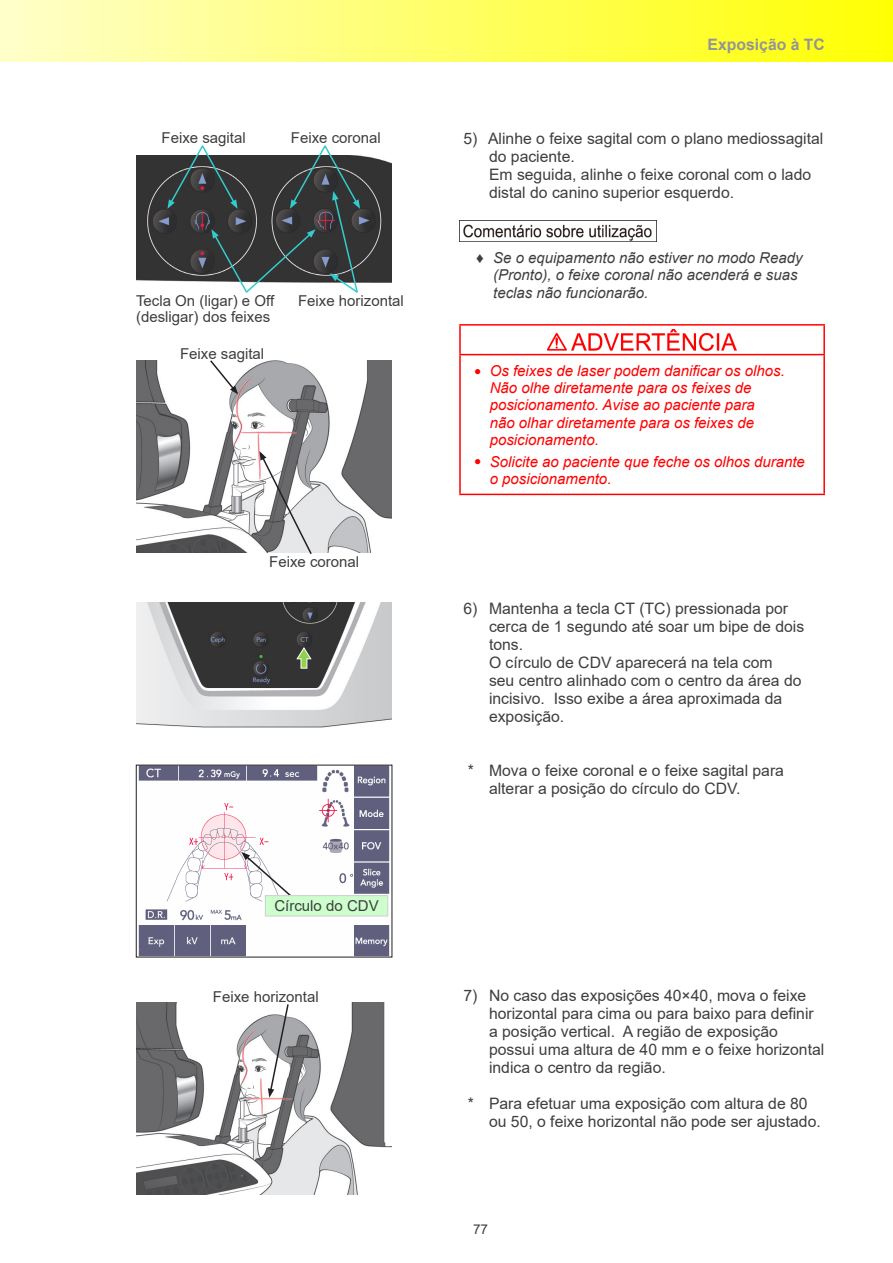
<style>
.page{position:relative;width:893px;height:1263px;background:#fff}
.page>*{position:absolute;margin:0;border:0;box-sizing:border-box;transform-origin:0 0}
.t1{font:15.75px/18px "Arial";color:#3e3e3f}
.t2{font:700 15.75px "Arial";color:#939598}
.t3{font:italic 15px/17.2px "Arial";color:#f00}
.t4{font:15px/16.5px "Arial";color:#3e3e3f}
.t5{font:italic 15px/17.2px "Arial";color:#3e3e3f}
.t6{font:13.5px "Arial";color:#3e3e3f}
.s1{font-style:normal}
.s2{font-style:normal;font-size:12px}
</style>
<div class="page">
<div style="left:0;top:0;width:893px;height:62px;background:linear-gradient(to right,#ffffcb,#ffff03)"></div>
<img style="left:459px;top:221px;width:197px;height:21px">
<hr style="left:459px;top:324px;width:366px;height:2px;background:#f00">
<hr style="left:459px;top:326px;width:2px;height:28px;background:#f00">
<hr style="left:823px;top:326px;width:2px;height:28px;background:#f00">
<hr style="left:459px;top:354px;width:366px;height:1px;background:#f00">
<hr style="left:459px;top:355px;width:2px;height:139px;background:#f00">
<hr style="left:823px;top:355px;width:2px;height:139px;background:#f00">
<hr style="left:459px;top:494px;width:366px;height:1px;background:#f00">
<img style="left:548px;top:329px;width:188px;height:21px">
<img style="left:136px;top:361px;width:255px;height:191px">
<svg style="left:259px;top:451px;width:54px;height:103px"></svg>
<svg style="left:209px;top:360px;width:29px;height:34px"></svg>
<img style="left:136px;top:155px;width:255px;height:128px">
<svg style="left:167px;top:145px;width:193px;height:148px;background:#54585a"></svg>
<img style="left:136px;top:603px;width:255px;height:125px">
<svg style="left:296px;top:647px;width:16px;height:22px"></svg>
<img style="left:138px;top:767px;width:252px;height:188px">
<div style="left:136px;top:765px;width:256px;height:192px;border:1px solid #231f20"></div>
<svg style="left:241px;top:852px;width:57px;height:51px"></svg>
<div style="left:265px;top:895px;width:123px;height:21px;background:#cfc"></div>
<div style="left:265px;top:895px;width:123px;height:21px;border:1px solid #d1d2d4"></div>
<img style="left:136px;top:1002px;width:255px;height:192px">
<svg style="left:268px;top:1002px;width:22px;height:96px"></svg>
<p class="t4" style="left:162px;top:130px;width:86px">Feixe sagital</p>
<p class="t4" style="left:291px;top:130px;width:92px">Feixe coronal</p>
<p class="t4" style="left:136px;top:292px;width:140px">Tecla On (ligar) e Off (desligar) dos feixes</p>
<p class="t4" style="left:180px;top:345px;width:86px">Feixe sagital</p>
<p class="t4" style="left:298px;top:292px;width:107px">Feixe horizontal</p>
<p class="t4" style="left:269px;top:553px;width:92px">Feixe coronal</p>
<p class="t4" style="left:274px;top:897px;width:106px">Círculo do CDV</p>
<p class="t4" style="left:213px;top:989px;width:107px">Feixe horizontal</p>
<p class="t2" style="left:708px;top:33px;width:119px">Exposição à TC</p>
<p class="t1" style="left:489px;top:129px;width:336px;text-indent:-26px">5) Alinhe o feixe sagital com o plano mediossagital do paciente.<br>Em seguida, alinhe o feixe coronal com o lado distal do canino superior esquerdo.</p>
<p class="t5" style="left:493px;top:249px;width:311px;text-indent:-17px"><span class="s1">♦</span> Se o equipamento não estiver no modo Ready (Pronto), o feixe coronal não acenderá e suas teclas não funcionarão.</p>
<p class="t3" style="left:490px;top:362px;width:297px;text-indent:-16px"><span class="s2">●</span> Os feixes de laser podem danificar os olhos.<br>Não olhe diretamente para os feixes de posicionamento. Avise ao paciente para<br>não olhar diretamente para os feixes de posicionamento.</p>
<p class="t3" style="left:490px;top:453px;width:317px;text-indent:-16px"><span class="s2">●</span> Solicite ao paciente que feche os olhos durante o posicionamento.</p>
<p class="t1" style="left:489px;top:600px;width:317px;text-indent:-26px">6) Mantenha a tecla CT (TC) pressionada por cerca de 1 segundo até soar um bipe de dois tons.<br>O círculo de CDV aparecerá na tela com<br>seu centro alinhado com o centro da área do incisivo. Isso exibe a área aproximada da exposição.</p>
<p class="t1" style="left:489px;top:762px;width:297px;text-indent:-21px">* Mova o feixe coronal e o feixe sagital para alterar a posição do círculo do CDV.</p>
<p class="t1" style="left:489px;top:986px;width:337px;text-indent:-26px">7) No caso das exposições 40×40, mova o feixe horizontal para cima ou para baixo para definir a posição vertical. A região de exposição possui uma altura de 40 mm e o feixe horizontal indica o centro da região.</p>
<p class="t1" style="left:489px;top:1094px;width:333px;text-indent:-21px">* Para efetuar uma exposição com altura de 80 ou 50, o feixe horizontal não pode ser ajustado.</p>
<p class="t6" style="left:473px;top:1220px;width:17px">77</p>
</div>
